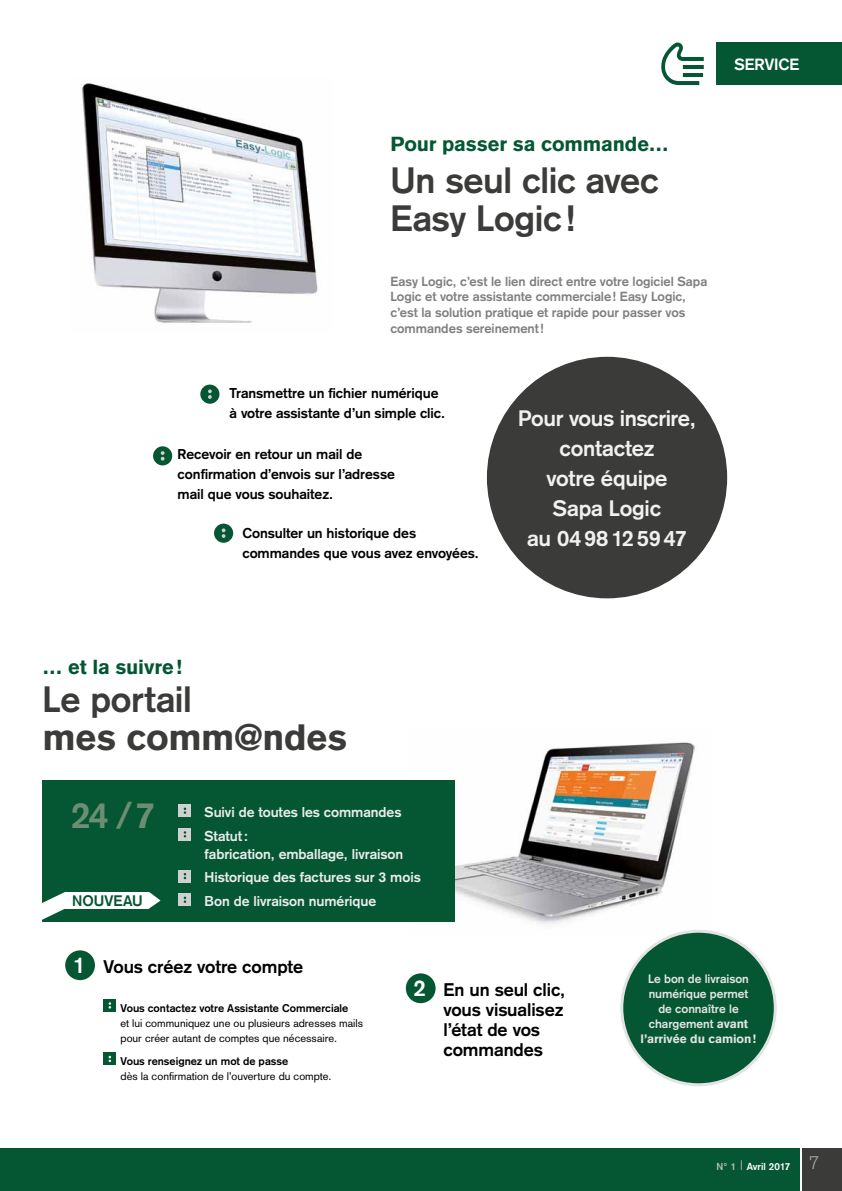
<style>
.page{position:relative;width:842px;height:1191px;background:#fff}
.page>*{position:absolute;margin:0;border:0;box-sizing:border-box;transform-origin:0 0}
.t1{font:700 36px/38px "Akzidenz Grotesk";letter-spacing:-.01em;color:#3b3b3a}
.t2{font:900 36px "Akzidenz Grotesk";letter-spacing:-.01em;color:#3b3b3a}
.t3{font:700 36px "Akzidenz Grotesk";color:#6c8e73}
.t4{font:700 22px/30px "Akzidenz Grotesk";letter-spacing:-.01em;color:#f1f1f1;text-align:center}
.t5{font:900 20px "Akzidenz Grotesk";letter-spacing:-.01em;color:#045732}
.t6{font:700 18px/20px "Akzidenz Grotesk";letter-spacing:-.005em;color:#000}
.t7{font:700 16px "Akzidenz Grotesk";color:#fff}
.t8{font:700 15px "Akzidenz Grotesk";letter-spacing:.005em;color:#045732}
.t9{font:700 14px/20px "Akzidenz Grotesk";letter-spacing:-.005em;color:#000}
.t10{font:700 14px/23.7px "Akzidenz Grotesk";letter-spacing:-.005em;color:#ebecec}
.t11{font:700 13px/15.6px "Akzidenz Grotesk";letter-spacing:-.005em;color:#80807f}
.t12{font:700 12px/15px "Akzidenz Grotesk";color:#e3e3e3;text-align:center}
.t13{font:11px/15px "Akzidenz Grotesk";color:#000}
.t14{font:700 11px "Akzidenz Grotesk";color:#000}
.t15{font:700 10px "Akzidenz Grotesk";color:#fff}
.s1{font-size:22.5px;color:#fff}
.s2{font-weight:900}
.s3{color:#c2bbb7}
.s4{font-weight:300;font-size:18px;color:#ada6a0}
</style>
<div class="page">
<div style="left:802px;top:1148px;width:40px;height:43px;background:#3b3b3a"></div>
<div style="left:0;top:1148px;width:799px;height:43px;background:#045732"></div>
<img style="left:455px;top:742px;width:240px;height:193px">
<img style="left:81px;top:83px;width:237px;height:240px">
<div style="left:43px;top:780px;width:412px;height:142px;background:#045732"></div>
<svg style="left:661px;top:43px;width:43px;height:42px"></svg>
<div style="left:179px;top:804px;width:12px;height:13px;background:#cfd0d0"></div>
<svg style="left:184px;top:807px;width:2px;height:7px"></svg>
<svg style="left:179px;top:828px;width:12px;height:12px"></svg>
<div style="left:179px;top:869px;width:12px;height:13px;background:#cfd0d0"></div>
<svg style="left:184px;top:873px;width:2px;height:6px"></svg>
<div style="left:179px;top:893px;width:12px;height:13px;background:#cfd0d0"></div>
<svg style="left:184px;top:896px;width:2px;height:7px"></svg>
<svg style="left:103px;top:999px;width:13px;height:12px"></svg>
<div style="left:103px;top:1052px;width:13px;height:13px;background:#045732"></div>
<svg style="left:109px;top:1055px;width:2px;height:7px"></svg>
<div style="left:65px;top:950px;width:30px;height:30px;background:#045732;border-radius:50%"></div>
<div style="left:487px;top:357px;width:240px;height:241px;background:#3b3b3a;border-radius:50%"></div>
<div style="left:200px;top:384px;width:19px;height:20px;background:#045732;border-radius:50%"></div>
<svg style="left:208px;top:389px;width:4px;height:10px"></svg>
<div style="left:153px;top:446px;width:19px;height:19px;background:#045732;border-radius:50%"></div>
<svg style="left:161px;top:451px;width:4px;height:9px"></svg>
<div style="left:214px;top:523px;width:19px;height:20px;background:#045732;border-radius:50%"></div>
<svg style="left:222px;top:528px;width:3px;height:10px"></svg>
<div style="left:622px;top:931px;width:153px;height:153px;background:#045732;border-radius:50%"></div>
<div style="left:620px;top:929px;width:157px;height:157px;border:3px solid #e3e3e3;border-radius:50%"></div>
<div style="left:406px;top:973px;width:30px;height:30px;background:#045732;border-radius:50%"></div>
<div style="left:716px;top:43px;width:126px;height:42px;background:#045732"></div>
<div style="left:65px;top:891px;width:84px;height:17px;background:#fff"></div>
<svg style="left:149px;top:892px;width:11px;height:16px"></svg>
<svg style="left:42px;top:891px;width:23px;height:29px"></svg>
<h3 class="t5" style="left:390px;top:132px;width:280px">Pour passer sa commande…</h3>
<h1 class="t1" style="left:390px;top:161px;width:270px">Un seul clic avec<br>Easy Logic!</h1>
<p class="t11" style="left:390px;top:273px;width:318px">Easy Logic, c’est le lien direct entre votre logiciel Sapa Logic et votre assistante commerciale! Easy Logic, c’est la solution pratique et rapide pour passer vos commandes sereinement!</p>
<p class="t9" style="left:230px;top:383px;width:217px">Transmettre un fichier numérique à votre assistante d’un simple clic.</p>
<p class="t9" style="left:178px;top:443px;width:219px">Recevoir en retour un mail de confirmation d’envois sur l’adresse mail que vous souhaitez.</p>
<p class="t9" style="left:242px;top:523px;width:238px">Consulter un historique des commandes que vous avez envoyées.</p>
<h2 class="t4" style="left:518px;top:403px;width:179px">Pour vous inscrire, contactez<br>votre équipe<br>Sapa Logic<br>au 0498125947</h2>
<p class="t7" style="left:734px;top:55px;width:66px">SERVICE</p>
<h3 class="t5" style="left:43px;top:655px;width:141px">… et la suivre!</h3>
<h1 class="t1" style="left:43px;top:680px;width:151px">Le portail</h1>
<h1 class="t2" style="left:43px;top:715px;width:306px">mes comm@ndes</h1>
<h1 class="t3" style="left:71px;top:794px;width:86px">24 / 7</h1>
<p class="t8" style="left:72px;top:891px;width:72px">NOUVEAU</p>
<p class="t10" style="left:205px;top:800px;width:198px">Suivi de toutes les commandes<br>Statut:</p>
<p class="t10" style="left:205px;top:842px;width:218px">fabrication, emballage, livraison<br>Historique des factures sur 3 mois<br>Bon de livraison numérique</p>
<p class="t6" style="left:73px;top:956px;width:232px"><span class="s1">1</span> Vous créez votre compte</p>
<p class="t14" style="left:120px;top:1001px;width:229px">Vous contactez votre Assistante Commerciale</p>
<p class="t13" style="left:120px;top:1015px;width:244px">et lui communiquez une ou plusieurs adresses mails pour créer autant de comptes que nécessaire.</p>
<p class="t14" style="left:120px;top:1055px;width:169px">Vous renseignez un mot de passe</p>
<p class="t13" style="left:120px;top:1069px;width:213px">dès la confirmation de l’ouverture du compte.</p>
<p class="t6" style="left:443px;top:979px;width:123px;text-indent:-30px"><span class="s1">2</span> En un seul clic, vous visualisez l’état de vos commandes</p>
<p class="t12" style="left:641px;top:970px;width:117px">Le bon de livraison numérique permet de connaître le chargement <span class="s2">avant l’arrivée du camion!</span></p>
<p class="t15" style="left:717px;top:1160px;width:104px"><span class="s3">N° 1</span> Avril 2017 <span class="s4">7</span></p>
</div>
